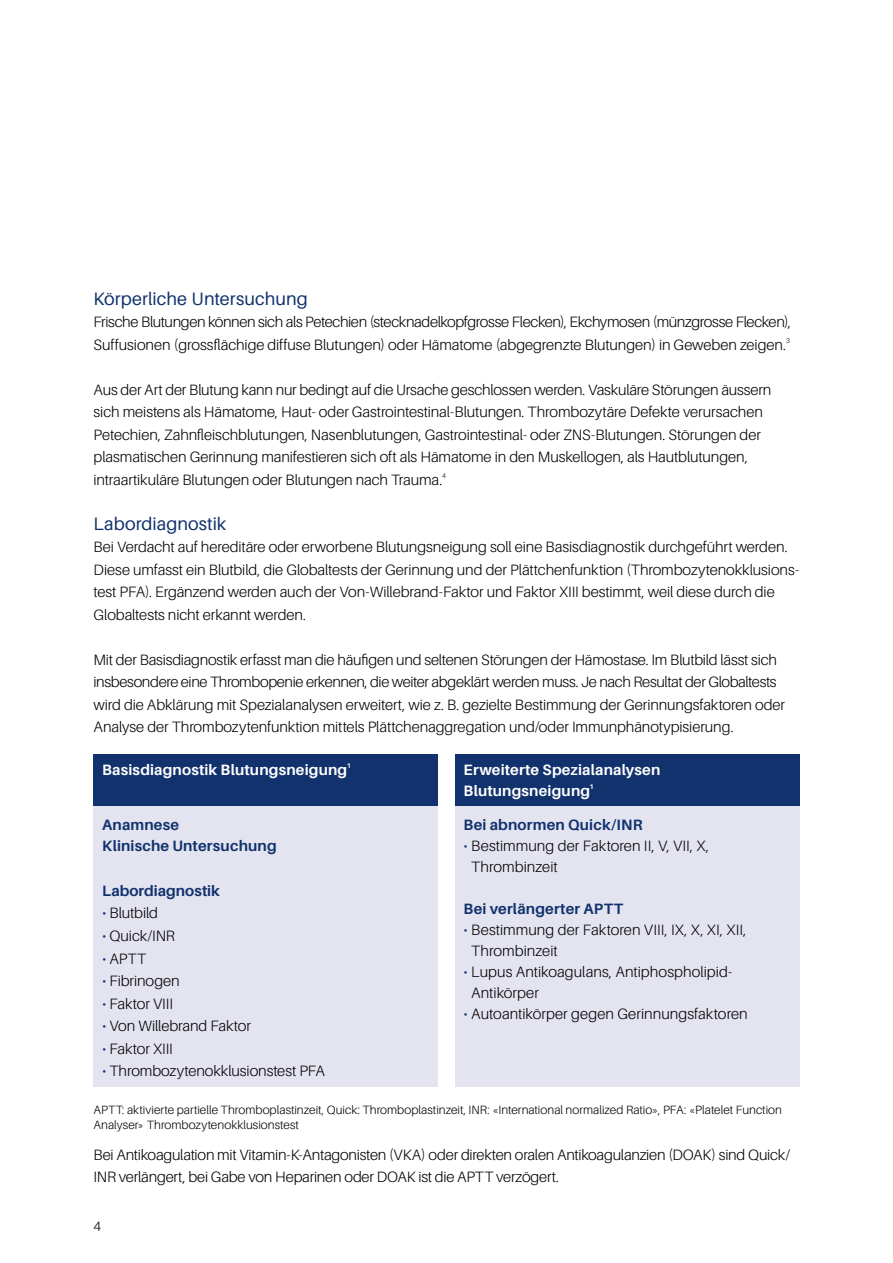
<style>
.page{position:relative;width:893px;height:1263px;background:#fff}
.page>*{position:absolute;margin:0;border:0;box-sizing:border-box;transform-origin:0 0}
.t1{font:18px "Aileron";letter-spacing:.005em;color:#12326e}
.t2{font:300 15px/22.5px "Aileron";letter-spacing:-.01em;color:#000}
.t3{font:700 15px/21px "Aileron";letter-spacing:.01em;color:#12326e}
.t4{font:700 15px/21px "Aileron";letter-spacing:.01em;color:#fff}
.t5{font:300 13.5px "Aileron";color:#000}
.t6{font:300 12px/15px "Aileron";letter-spacing:.005em;color:#000}
.t7{font:300 6.75px "Aileron";color:#000}
.t8{font:700 6.75px "Aileron";color:#fff}
.s1{color:#12326e}
</style>
<div class="page">
<div style="left:94px;top:755px;width:344px;height:51px;background:#12326e"></div>
<div style="left:94px;top:806px;width:344px;height:280px;background:#e3e4f0"></div>
<div style="left:455px;top:755px;width:344px;height:51px;background:#12326e"></div>
<div style="left:455px;top:806px;width:344px;height:280px;background:#e3e4f0"></div>
<p class="t1" style="left:94px;top:288px;width:216px">Körperliche Untersuchung</p>
<p class="t2" style="left:94px;top:311px;width:699px">Frische Blutungen können sich als Petechien (stecknadelkopfgrosse Flecken), Ekchymosen (münzgrosse Flecken),<br>Suffusionen (grossflächige diffuse Blutungen) oder Hämatome (abgegrenzte Blutungen) in Geweben zeigen.</p>
<p class="t7" style="left:786px;top:337px;width:5px">3</p>
<p class="t2" style="left:94px;top:378px;width:679px">Aus der Art der Blutung kann nur bedingt auf die Ursache geschlossen werden. Vaskuläre Störungen äussern sich meistens als Hämatome, Haut- oder Gastrointestinal-Blutungen. Thrombozytäre Defekte verursachen Petechien, Zahnfleischblutungen, Nasenblutungen, Gastrointestinal- oder ZNS-Blutungen. Störungen der plasmatischen Gerinnung manifestieren sich oft als Hämatome in den Muskellogen, als Hautblutungen, intraartikuläre Blutungen oder Blutungen nach Trauma.</p>
<p class="t7" style="left:442px;top:472px;width:5px">4</p>
<p class="t1" style="left:94px;top:513px;width:134px">Labordiagnostik</p>
<p class="t2" style="left:94px;top:536px;width:707px">Bei Verdacht auf hereditäre oder erworbene Blutungsneigung soll eine Basisdiagnostik durchgeführt werden.<br>Diese umfasst ein Blutbild, die Globaltests der Gerinnung und der Plättchenfunktion (Thrombozytenokklusions&shy;test PFA). Ergänzend werden auch der Von-Willebrand-Faktor und Faktor XIII bestimmt, weil diese durch die Globaltests nicht erkannt werden.</p>
<p class="t2" style="left:94px;top:648px;width:693px">Mit der Basisdiagnostik erfasst man die häufigen und seltenen Störungen der Hämostase. Im Blutbild lässt sich insbesondere eine Thrombopenie erkennen, die weiter abgeklärt werden muss. Je nach Resultat der Globaltests wird die Abklärung mit Spezialanalysen erweitert, wie z. B. gezielte Bestimmung der Gerinnungsfaktoren oder Analyse der Thrombozytenfunktion mittels Plättchenaggregation und/oder Immunphänotypisierung.</p>
<p class="t4" style="left:102px;top:759px;width:247px">Basisdiagnostik Blutungsneigung</p>
<p class="t8" style="left:347px;top:762px;width:6px">1</p>
<p class="t4" style="left:463px;top:759px;width:198px">Erweiterte Spezialanalysen<br>Blutungsneigung</p>
<p class="t8" style="left:590px;top:783px;width:6px">1</p>
<p class="t3" style="left:463px;top:814px;width:181px">Bei abnormen Quick/INR</p>
<p class="t2" style="left:471px;top:835px;width:239px;line-height:21px;text-indent:-8px"><span class="s1">•</span> Bestimmung der Faktoren II, V, VII, X,<br>Thrombinzeit</p>
<p class="t3" style="left:463px;top:898px;width:161px">Bei verlängerter APTT</p>
<p class="t2" style="left:471px;top:919px;width:277px;line-height:21px;text-indent:-8px"><span class="s1">•</span> Bestimmung der Faktoren VIII, IX, X, XI, XII,<br>Thrombinzeit</p>
<p class="t2" style="left:471px;top:961px;width:263px;line-height:21px;text-indent:-8px"><span class="s1">•</span> Lupus Antikoagulans, Antiphospholipid-<br>Antikörper</p>
<p class="t2" style="left:463px;top:1003px;width:286px"><span class="s1">•</span> Autoantikörper gegen Gerinnungsfaktoren</p>
<p class="t3" style="left:102px;top:814px;width:176px">Anamnese<br>Klinische Untersuchung</p>
<p class="t3" style="left:102px;top:880px;width:119px">Labordiagnostik</p>
<p class="t2" style="left:102px;top:902px;width:57px"><span class="s1">•</span> Blutbild</p>
<p class="t2" style="left:102px;top:925px;width:74px"><span class="s1">•</span> Quick/INR</p>
<p class="t2" style="left:102px;top:947px;width:46px"><span class="s1">•</span> APTT</p>
<p class="t2" style="left:102px;top:970px;width:79px"><span class="s1">•</span> Fibrinogen</p>
<p class="t2" style="left:102px;top:992px;width:72px"><span class="s1">•</span> Faktor VIII</p>
<p class="t2" style="left:102px;top:1015px;width:150px"><span class="s1">•</span> Von Willebrand Faktor</p>
<p class="t2" style="left:102px;top:1037px;width:72px"><span class="s1">•</span> Faktor XIII</p>
<p class="t2" style="left:102px;top:1060px;width:224px"><span class="s1">•</span> Thrombozytenokklusionstest PFA</p>
<p class="t6" style="left:94px;top:1103px;width:690px">APTT: aktivierte partielle Thromboplastinzeit, Quick: Thromboplastinzeit, INR: «International normalized Ratio», PFA: «Platelet Function<br>Analyser» Thrombozytenokklusionstest</p>
<p class="t2" style="left:94px;top:1143px;width:698px">Bei Antikoagulation mit Vitamin-K-Antagonisten (VKA) oder direkten oralen Antikoagulanzien (DOAK) sind Quick/<br>INR verlängert, bei Gabe von Heparinen oder DOAK ist die APTT verzögert.</p>
<p class="t5" style="left:94px;top:1219px;width:9px">4</p>
</div>
